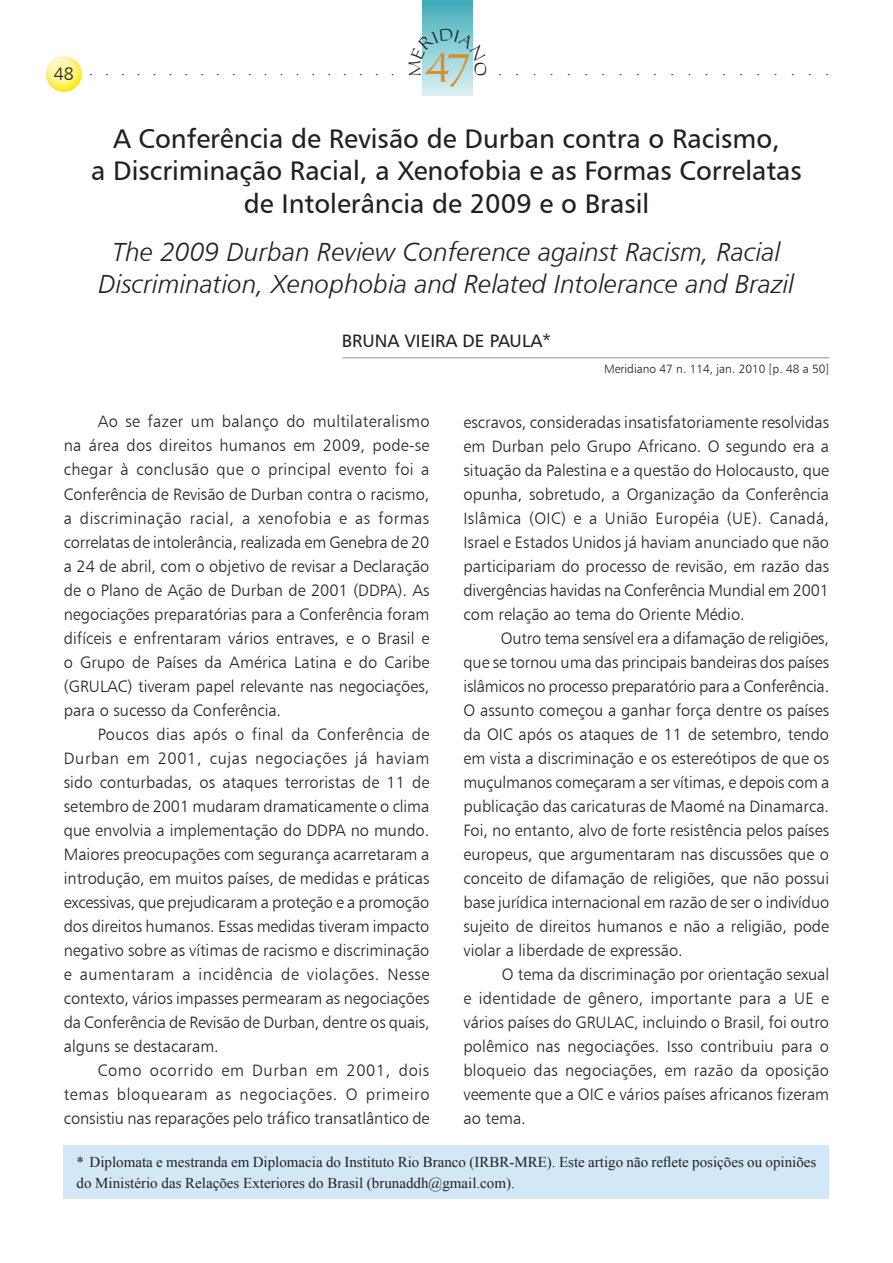
<style>
.page{position:relative;width:893px;height:1263px;background:#fff}
.page>*{position:absolute;margin:0;border:0;box-sizing:border-box;transform-origin:0 0}
.t1{font:36.9px "Carleton Normal";color:#d98d28}
.t2{font:27px/32.4px "Humanist 777 BT Roman B";color:#231f20;text-align:center}
.t3{font:26.25px/31.5px "Humanist 777 BT Light Italic B";color:#231f20;text-align:center}
.t4{font:18px "Humanist 777 BT Roman B";color:#231f20}
.t5{font:16.5px/24px "Humanist 777 BT Light B";color:#231f20;text-align:justify}
.t6{font:15px/21px "Times New Roman";color:#231f20}
.t7{font:12px "Humanist 777 BT Light B";color:#231f20}
.s1{font-family:"Humanist 777 BT Light B";font-size:18px}
</style>
<div class="page">
<svg style="left:423px;top:0;width:50px;height:96px;background:#87cad3"></svg>
<img style="left:46px;top:56px;width:36px;height:36px;border-radius:18px">
<hr style="left:342px;top:357px;width:487px;height:1px;background:#939598">
<div style="left:64px;top:1145px;width:765px;height:54px;background:#d3e8f7"></div>
<svg style="left:422px;top:28px;width:51px;height:48px;background:#94d4da"></svg>
<p class="t6" style="left:54px;top:59px;width:342px"><span class="s1">48</span> ....................</p>
<h1 class="t1" style="left:424px;top:46px;width:48px">47</h1>
<p class="t6" style="left:498px;top:59px;width:332px">....................</p>
<h2 class="t2" style="left:91px;top:122px;width:712px">A Conferência de Revisão de Durban contra o Racismo,<br>a Discriminação Racial, a Xenofobia e as Formas Correlatas de Intolerância de 2009 e o Brasil</h2>
<h3 class="t3" style="left:99px;top:236px;width:697px">The 2009 Durban Review Conference against Racism, Racial<br>Discrimination, Xenophobia and Related Intolerance and Brazil</h3>
<p class="t4" style="left:342px;top:330px;width:211px">BRUNA VIEIRA DE PAULA*</p>
<p class="t7" style="left:604px;top:361px;width:227px">Meridiano 47 n. 114, jan. 2010 [p. 48 a 50]</p>
<p class="t5" style="left:64px;top:409px;width:367px;text-indent:34px">Ao se fazer um balanço do multilateralismo na área dos direitos humanos em 2009, pode-se chegar à conclusão que o principal evento foi a Conferência de Revisão de Durban contra o racismo, a discriminação racial, a xenofobia e as formas correlatas de intolerância, realizada em Genebra de 20 a 24 de abril, com o objetivo de revisar a Declaração de o Plano de Ação de Durban de 2001 (DDPA). As negociações preparatórias para a Conferência foram difíceis e enfrentaram vários entraves, e o Brasil e o Grupo de Países da América Latina e do Caribe (GRULAC) tiveram papel relevante nas negociações, para o sucesso da Conferência.</p>
<p class="t5" style="left:64px;top:722px;width:367px;text-indent:34px">Poucos dias após o final da Conferência de Durban em 2001, cujas negociações já haviam sido conturbadas, os ataques terroristas de 11 de setembro de 2001 mudaram dramaticamente o clima que envolvia a implementação do DDPA no mundo.<br>Maiores preocupações com segurança acarretaram a introdução, em muitos países, de medidas e práticas excessivas, que prejudicaram a proteção e a promoção dos direitos humanos. Essas medidas tiveram impacto negativo sobre as vítimas de racismo e discriminação e aumentaram a incidência de violações. Nesse contexto, vários impasses permearam as negociações da Conferência de Revisão de Durban, dentre os quais, alguns se destacaram.</p>
<p class="t5" style="left:64px;top:1058px;width:367px;text-indent:34px">Como ocorrido em Durban em 2001, dois temas bloquearam as negociações. O primeiro consistiu nas reparações pelo tráfico transatlântico de</p>
<p class="t5" style="left:463px;top:410px;width:367px">escravos, consideradas insatisfatoriamente resolvidas em Durban pelo Grupo Africano. O segundo era a situação da Palestina e a questão do Holocausto, que opunha, sobretudo, a Organização da Conferência Islâmica (OIC) e a União Européia (UE). Canadá, Israel e Estados Unidos já haviam anunciado que não participariam do processo de revisão, em razão das divergências havidas na Conferência Mundial em 2001 com relação ao tema do Oriente Médio.</p>
<p class="t5" style="left:463px;top:626px;width:367px;text-indent:37px">Outro tema sensível era a difamação de religiões, que se tornou uma das principais bandeiras dos países islâmicos no processo preparatório para a Conferência.<br>O assunto começou a ganhar força dentre os países da OIC após os ataques de 11 de setembro, tendo em vista a discriminação e os estereótipos de que os muçulmanos começaram a ser vítimas, e depois com a publicação das caricaturas de Maomé na Dinamarca.<br>Foi, no entanto, alvo de forte resistência pelos países europeus, que argumentaram nas discussões que o conceito de difamação de religiões, que não possui base jurídica internacional em razão de ser o indivíduo sujeito de direitos humanos e não a religião, pode violar a liberdade de expressão.</p>
<p class="t5" style="left:463px;top:962px;width:367px;text-indent:38px">O tema da discriminação por orientação sexual e identidade de gênero, importante para a UE e vários países do GRULAC, incluindo o Brasil, foi outro polêmico nas negociações. Isso contribuiu para o bloqueio das negociações, em razão da oposição veemente que a OIC e vários países africanos fizeram ao tema.</p>
<p class="t6" style="left:77px;top:1151px;width:741px">* Diplomata e mestranda em Diplomacia do Instituto Rio Branco (IRBR-MRE). Este artigo não reflete posições ou opiniões do Ministério das Relações Exteriores do Brasil (brunaddh@gmail.com).</p>
</div>
